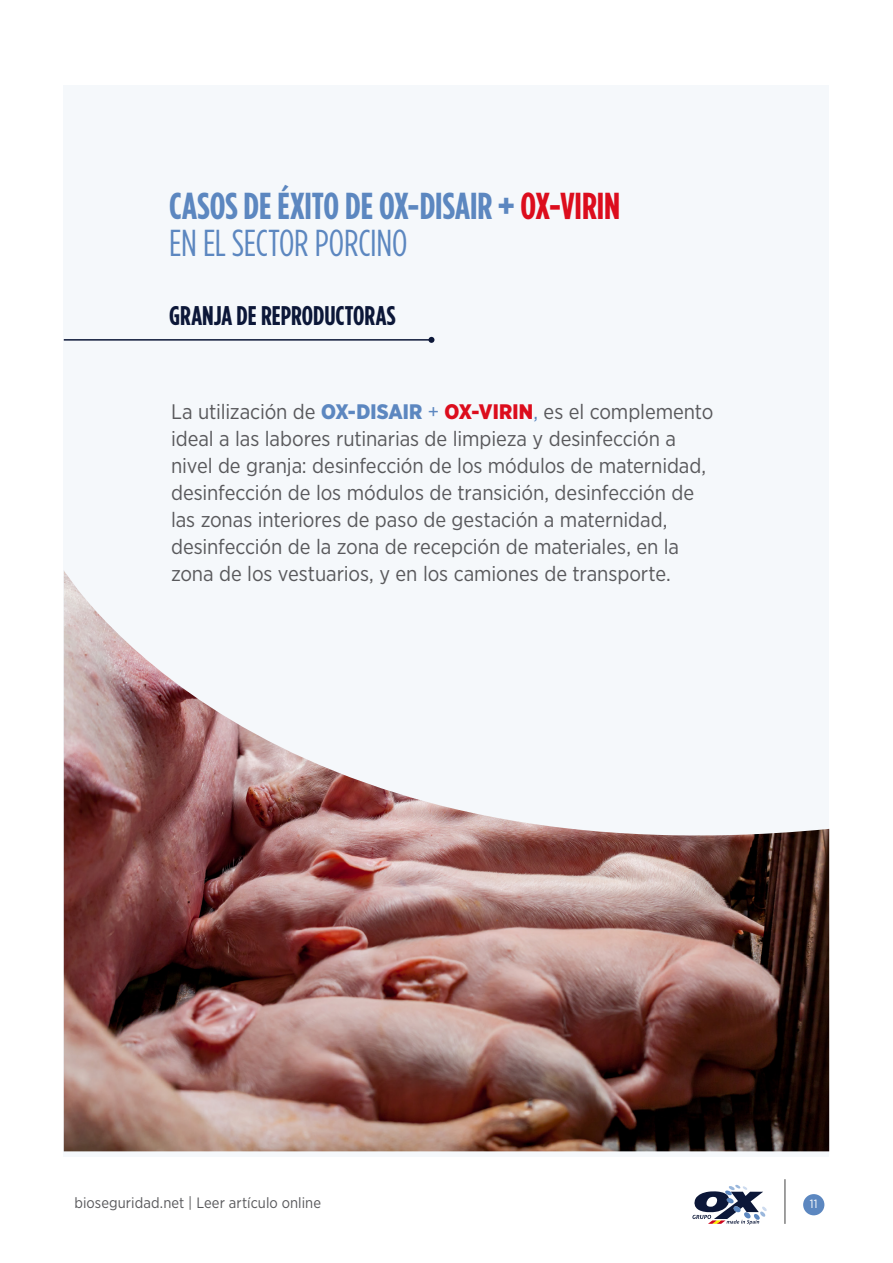
<style>
.page{position:relative;width:893px;height:1263px;background:#fff}
.page>*{position:absolute;margin:0;border:0;box-sizing:border-box;transform-origin:0 0}
.t1{font:700 37.5px/37.5px "Gotham Condensed";color:#5c87c0}
.t2{font:700 27px "Gotham Condensed";color:#0c1738}
.Online_txt{font:21px/27px "Gotham Narrow";letter-spacing:-.005em;color:#59595c}
.t3{font:15px "Gotham Narrow";letter-spacing:.005em;color:#59595c}
.t4{font:12px "Gotham Narrow";color:#fff}
.s1{color:#dc0d1d}
.s2{font-weight:400}
.s3{font-weight:900;color:#5c87c0}
.s4{color:#5c87c0}
.s5{font-weight:900;color:#dc0d1d}
</style>
<div class="page">
<div style="left:803px;top:1194px;width:21px;height:21px;background:#5c87c0;border-radius:50%"></div>
<hr style="left:784px;top:1179px;width:2px;height:45px;background:#808080">
<div style="left:64px;top:85px;width:765px;height:1071px;background:#f5f8fb"></div>
<svg style="left:692px;top:1185px;width:75px;height:39px"></svg>
<img style="left:64px;top:571px;width:765px;height:580px">
<hr style="left:64px;top:339px;width:367px;height:2px;background:#0c1738">
<svg style="left:428px;top:337px;width:6px;height:6px"></svg>
<p class="t1" style="left:169px;top:186px;width:453px">CASOS DE ÉXITO DE OX-DISAIR + <span class="s1">OX-VIRIN<br></span><span class="s2">EN EL SECTOR PORCINO</span></p>
<p class="t2" style="left:169px;top:300px;width:228px">GRANJA DE REPRODUCTORAS</p>
<p class="Online_txt" style="left:171px;top:397px;width:544px">La utilización de <span class="s3">OX-DISAIR</span> <span class="s4">+</span> <span class="s5">OX-VIRIN</span><span class="s4">,</span> es el complemento ideal a las labores rutinarias de limpieza y desinfección a nivel de granja: desinfección de los módulos de maternidad, desinfección de los módulos de transición, desinfección de las zonas interiores de paso de gestación a maternidad, desinfección de la zona de recepción de materiales, en la zona de los vestuarios, y en los camiones de transporte.</p>
<p class="t3" style="left:74px;top:1193px;width:248px">bioseguridad.net | Leer artículo online</p>
<p class="t4" style="left:810px;top:1197px;width:9px">11</p>
</div>
